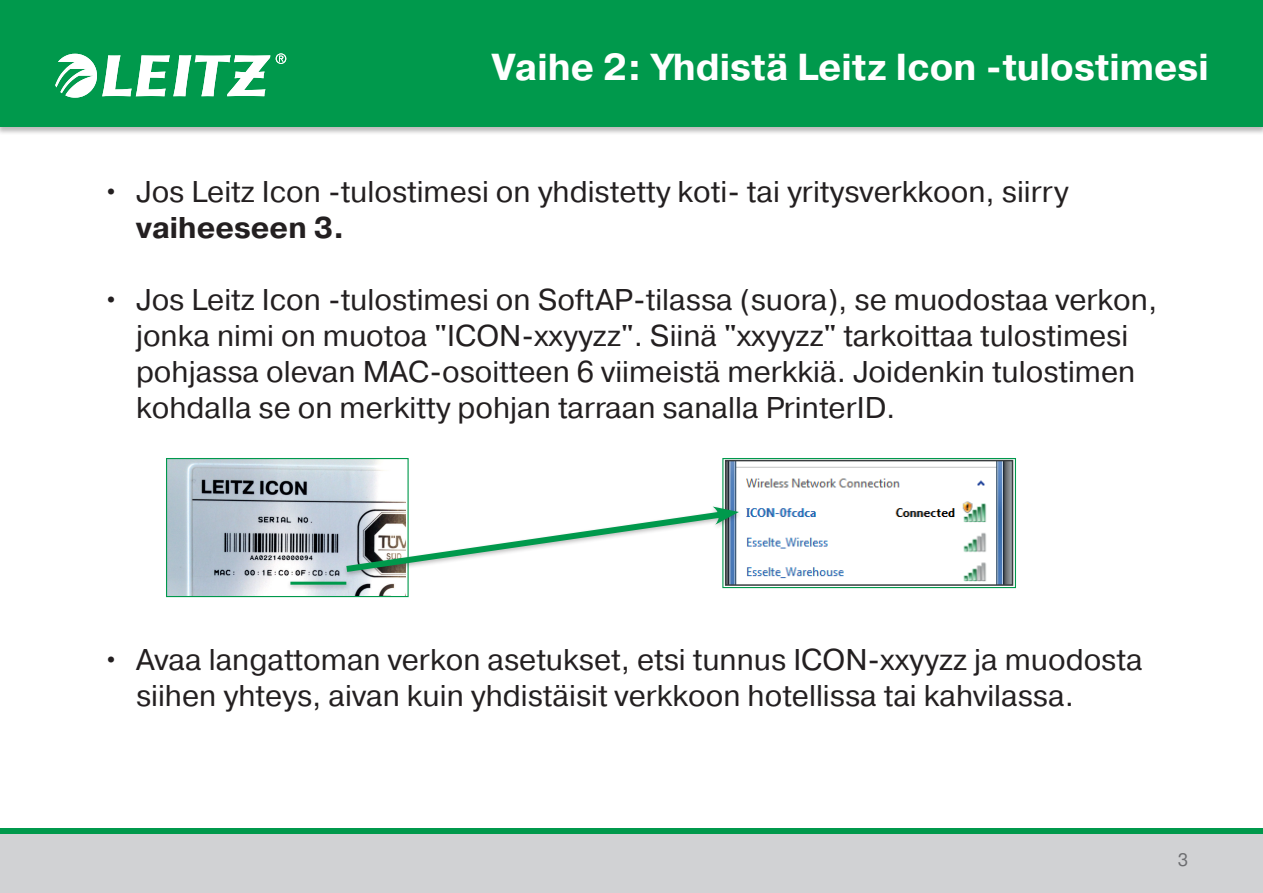
<style>
.page{position:relative;width:1263px;height:893px;background:#fff}
.page>*{position:absolute;margin:0;border:0;box-sizing:border-box;transform-origin:0 0}
.t1{font:700 37.5px "Pragmatica";color:#fff}
.t2{font:30px/36px "Pragmatica";color:#231f20}
.t3{font:700 30px "Pragmatica";color:#231f20}
.t4{font:18px "Pragmatica";color:#6c6d70}
</style>
<div class="page">
<div style="left:0;top:0;width:1263px;height:135px;background:#231f20;opacity:.3"></div>
<div style="left:0;top:0;width:1263px;height:126px;background:#00994c"></div>
<img style="left:55px;top:53px;width:231px;height:45px">
<div style="left:0;top:828px;width:1263px;height:6px;background:#00994c"></div>
<div style="left:0;top:834px;width:1263px;height:59px;background:#d1d2d4"></div>
<img style="left:168px;top:460px;width:238px;height:135px">
<div style="left:166px;top:458px;width:243px;height:139px;border:1px solid #00994c"></div>
<img style="left:728px;top:463px;width:282px;height:120px">
<div style="left:725px;top:460px;width:288px;height:126px;border:2px solid #3a3e40"></div>
<div style="left:722px;top:458px;width:294px;height:130px;border:1px solid #00994c"></div>
<div style="left:286px;top:579px;width:65px;height:12px;background:#231f20;opacity:.3"></div>
<hr style="left:290px;top:582px;width:56px;height:3px;background:#00994c">
<div style="left:342px;top:504px;width:401px;height:74px;background:#231f20;opacity:.3"></div>
<svg style="left:340px;top:507px;width:399px;height:69px"></svg>
<p class="t1" style="left:492px;top:43px;width:719px">Vaihe 2: Yhdistä Leitz Icon -tulostimesi</p>
<p class="t2" style="left:102px;top:174px;width:968px">• Jos Leitz Icon -tulostimesi on yhdistetty koti- tai yritysverkkoon, siirry</p>
<p class="t3" style="left:136px;top:208px;width:210px">vaiheeseen 3.</p>
<p class="t2" style="left:136px;top:282px;width:1023px;text-indent:-34px">• Jos Leitz Icon -tulostimesi on SoftAP-tilassa (suora), se muodostaa verkon, jonka nimi on muotoa "ICON-xxyyzz". Siinä "xxyyzz" tarkoittaa tulostimesi pohjassa olevan MAC-osoitteen 6 viimeistä merkkiä. Joidenkin tulostimen kohdalla se on merkitty pohjan tarraan sanalla PrinterID.</p>
<p class="t2" style="left:136px;top:642px;width:1008px;text-indent:-34px">• Avaa langattoman verkon asetukset, etsi tunnus ICON-xxyyzz ja muodosta siihen yhteys, aivan kuin yhdistäisit verkkoon hotellissa tai kahvilassa.</p>
<p class="t4" style="left:1178px;top:849px;width:12px">3</p>
</div>
